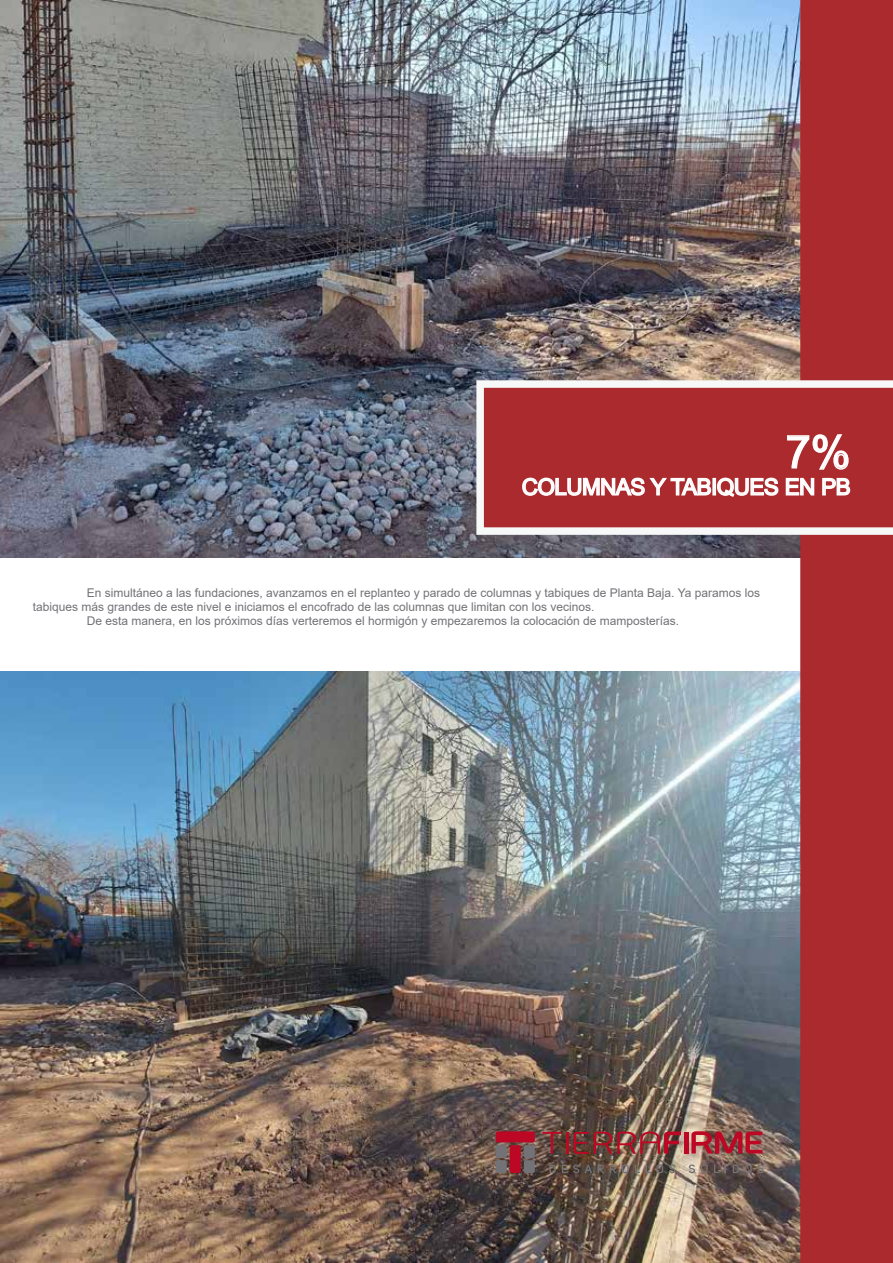
<style>
.page{position:relative;width:893px;height:1263px;background:#fff}
.page>*{position:absolute;margin:0;border:0;box-sizing:border-box;transform-origin:0 0}
.t1{font:45px "Arial";color:#fff}
.t2{font:22.5px "Arial";letter-spacing:-.025em;color:#fff}
.t3{font:12px "Arial";color:#727277}
</style>
<div class="page">
<img style="left:0;top:1px;width:800px;height:556px">
<img style="left:0;top:671px;width:800px;height:592px">
<svg style="left:542px;top:1132px;width:19px;height:22px"></svg>
<hr style="left:566px;top:1132px;width:3px;height:22px;background:#bc0824">
<img style="left:574px;top:1131px;width:107px;height:23px">
<hr style="left:684px;top:1131px;width:4px;height:22px;background:#bc0824">
<svg style="left:691px;top:1131px;width:71px;height:22px;background:#a73d45"></svg>
<svg style="left:549px;top:1164px;width:7px;height:9px"></svg>
<svg style="left:562px;top:1164px;width:5px;height:9px"></svg>
<svg style="left:573px;top:1164px;width:19px;height:9px"></svg>
<svg style="left:598px;top:1164px;width:6px;height:9px"></svg>
<svg style="left:610px;top:1164px;width:6px;height:9px"></svg>
<svg style="left:622px;top:1164px;width:7px;height:9px"></svg>
<svg style="left:635px;top:1164px;width:5px;height:9px"></svg>
<svg style="left:646px;top:1164px;width:17px;height:9px"></svg>
<svg style="left:669px;top:1164px;width:6px;height:9px"></svg>
<svg style="left:689px;top:1164px;width:6px;height:9px"></svg>
<svg style="left:701px;top:1162px;width:7px;height:11px"></svg>
<svg style="left:714px;top:1164px;width:5px;height:9px"></svg>
<svg style="left:733px;top:1164px;width:6px;height:9px"></svg>
<svg style="left:745px;top:1164px;width:19px;height:9px"></svg>
<div style="left:496px;top:1131px;width:39px;height:11px;background:#bc0824;border-radius:2px"></div>
<div style="left:496px;top:1145px;width:11px;height:13px;background:#737277;border-radius:2px"></div>
<div style="left:496px;top:1160px;width:11px;height:13px;background:#737277;border-radius:2px"></div>
<div style="left:524px;top:1145px;width:11px;height:13px;background:#737277;border-radius:2px"></div>
<div style="left:524px;top:1160px;width:11px;height:13px;background:#737277;border-radius:2px"></div>
<div style="left:510px;top:1145px;width:11px;height:28px;background:#bc0824;border-radius:2px"></div>
<div style="left:800px;top:0;width:93px;height:1263px;background:#ab2a2d"></div>
<svg style="left:476px;top:380px;width:417px;height:155px;background:#b54548"></svg>
<svg style="left:786px;top:433px;width:63px;height:38px;background:#bd595b"></svg>
<svg style="left:521px;top:472px;width:258px;height:26px;background:#c56c6e"></svg>
<svg style="left:785px;top:477px;width:30px;height:19px"></svg>
<svg style="left:821px;top:477px;width:30px;height:19px"></svg>
<h1 class="t1" style="left:786px;top:421px;width:67px">7%</h1>
<h2 class="t2" style="left:522px;top:471px;width:330px">COLUMNAS Y TABIQUES EN PB</h2>
<p class="t3" style="left:87px;top:584px;width:675px">En simultáneo a las fundaciones, avanzamos en el replanteo y parado de columnas y tabiques de Planta Baja. Ya paramos los</p>
<p class="t3" style="left:33px;top:598px;width:563px">tabiques más grandes de este nivel e iniciamos el encofrado de las columnas que limitan con los vecinos.</p>
<p class="t3" style="left:87px;top:613px;width:594px">De esta manera, en los próximos días verteremos el hormigón y empezaremos la colocación de mamposterías.</p>
</div>
